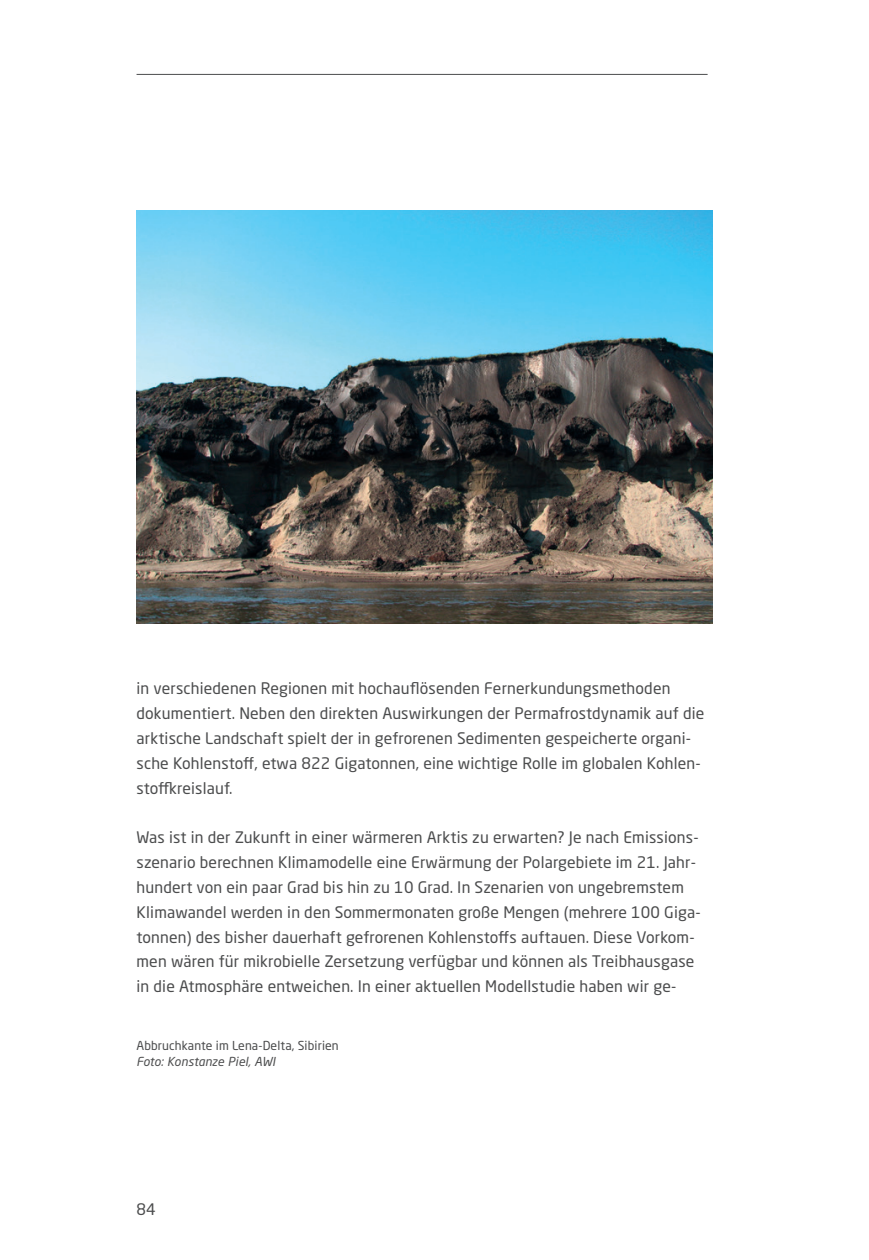
<style>
.page{position:relative;width:869px;height:1260px;background:#fff}
.page>*{position:absolute;margin:0;border:0;box-sizing:border-box;transform-origin:0 0}
.Lauftext{font:15.75px/24.8px "Neo Sans W1 G";letter-spacing:.01em;color:#4b4c4d}
.Legende{font:12.25px "Neo Sans W1 G";letter-spacing:.01em;color:#4b4c4d}
.Legende-2{font:italic 12.25px "Neo Sans W1 G";letter-spacing:.01em;color:#4b4c4d}
</style>
<div class="page">
<hr style="left:136px;top:74px;width:571px;height:1px;background:#4b4c4d">
<img style="left:136px;top:210px;width:576px;height:414px">
<p class="Lauftext" style="left:136px;top:676px;width:569px">in verschiedenen Regionen mit hochauflösenden Fernerkundungsmethoden dokumentiert. Neben den direkten Auswirkungen der Permafrostdynamik auf die arktische Landschaft spielt der in gefrorenen Sedimenten gespeicherte organi&shy;sche Kohlenstoff, etwa 822 Gigatonnen, eine wichtige Rolle im globalen Kohlen&shy;stoffkreislauf.</p>
<p class="Lauftext" style="left:136px;top:825px;width:564px">Was ist in der Zukunft in einer wärmeren Arktis zu erwarten? Je nach Emissions&shy;szenario berechnen Klimamodelle eine Erwärmung der Polargebiete im 21. Jahr&shy;hundert von ein paar Grad bis hin zu 10 Grad. In Szenarien von ungebremstem Klimawandel werden in den Sommermonaten große Mengen (mehrere 100 Giga&shy;tonnen) des bisher dauerhaft gefrorenen Kohlenstoffs auftauen. Diese Vorkom&shy;men wären für mikrobielle Zersetzung verfügbar und können als Treibhausgase in die Atmosphäre entweichen. In einer aktuellen Modellstudie haben wir ge-</p>
<p class="Legende" style="left:136px;top:1038px;width:204px">Abbruchkante im Lena-Delta, Sibirien</p>
<p class="Legende-2" style="left:136px;top:1054px;width:140px">Foto: Konstanze Piel, AWI</p>
<p class="Lauftext" style="left:136px;top:1197px;width:21px">84</p>
</div>
